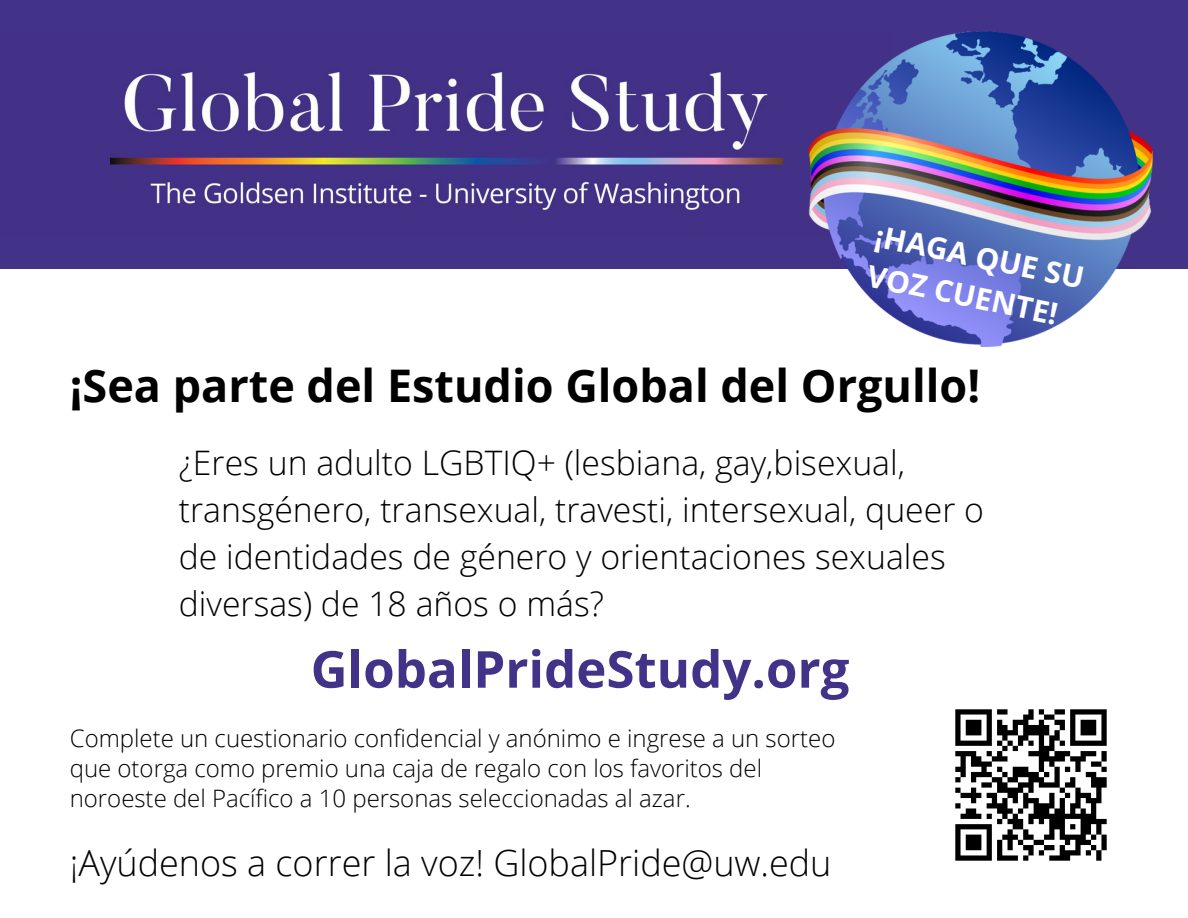
<style>
.page{position:relative;width:1188px;height:918px;background:#fff}
.page>*{position:absolute;margin:0;border:0;box-sizing:border-box;transform-origin:0 0}
.t1{font:700 51px "Open Sans";color:#423288}
.t2{font:700 45px "Open Sans";color:#000}
.t3{font:300 36px "Open Sans";color:#000}
.t4{font:300 33.9px/46.8px "Open Sans";color:#000}
.t5{font:700 30px "Open Sans";color:#fff}
.t6{font:300 24px/30px "Open Sans";color:#000}
</style>
<div class="page">
<div style="left:0;top:0;width:1188px;height:268px;background:#423288"></div>
<img style="left:109px;top:68px;width:675px;height:145px">
<img style="left:808px;top:32px;width:345px;height:315px">
<img style="left:955px;top:709px;width:152px;height:152px">
<p class="t5" style="left:880px;top:214px;width:214px;rotate:12deg">¡HAGA QUE SU</p>
<p class="t5" style="left:872px;top:254px;width:195px;rotate:12deg">VOZ CUENTE!</p>
<p class="t2" style="left:70px;top:354px;width:912px">¡Sea parte del Estudio Global del Orgullo!</p>
<p class="t4" style="left:179px;top:439px;width:807px">¿Eres un adulto LGBTIQ+ (lesbiana, gay,bisexual, transgénero, transexual, travesti, intersexual, queer o de identidades de género y orientaciones sexuales diversas) de 18 años o más?</p>
<p class="t1" style="left:311px;top:633px;width:540px">GlobalPrideStudy.org</p>
<p class="t6" style="left:70px;top:723px;width:767px">Complete un cuestionario confidencial y anónimo e ingrese a un sorteo que otorga como premio una caja de regalo con los favoritos del noroeste del Pacífico a 10 personas seleccionadas al azar.</p>
<p class="t3" style="left:70px;top:838px;width:763px">¡Ayúdenos a correr la voz! GlobalPride@uw.edu</p>
</div>
